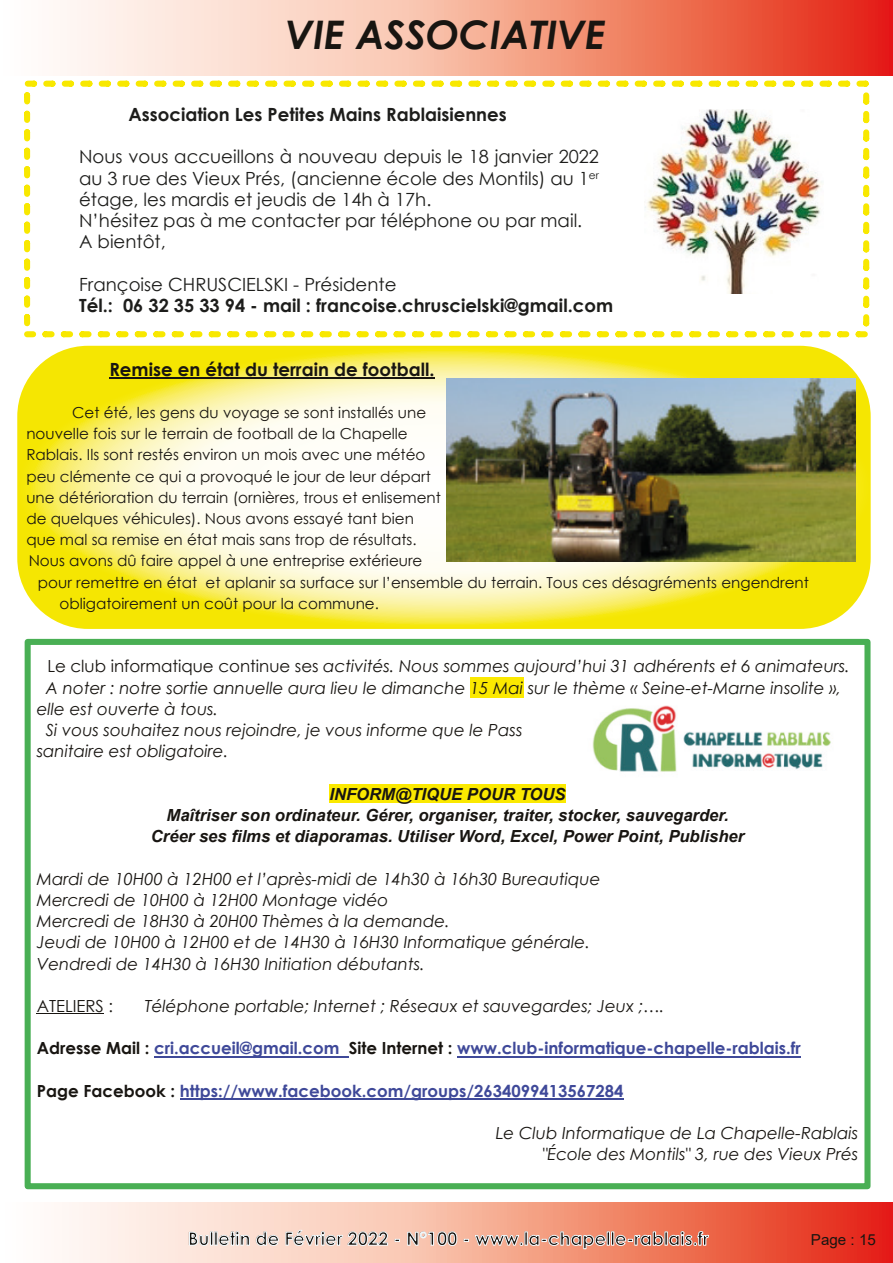
<style>
.page{position:relative;width:893px;height:1263px;background:#fff}
.page>*{position:absolute;margin:0;border:0;box-sizing:border-box;transform-origin:0 0}
.t1{font:italic 700 39.45px "Century Gothic";color:#181511}
.t2{font:18.15px/21.1px "Century Gothic";color:#1d1d1b}
.t3{font:700 18.15px/21.1px "Century Gothic";color:#1d1d1b}
.t4{font:700 18.15px "Century Gothic";color:#181511}
.t5{font:italic 16.65px/21.1px "Century Gothic";color:#181511}
.t6{font:italic 700 16.65px/21.1px "Arial";color:#181511;text-align:center}
.t7{font:700 16.65px "Century Gothic";color:#3f4999}
.t8{font:16.65px "Century Gothic";color:#181511}
.t9{font:15.15px "Century Gothic";color:#181511}
.t10{font:15.15px "Arial";color:#181511}
.s1{font-weight:400}
.s2{font-style:normal}
.s3{color:#181511}
</style>
<div class="page">
<svg style="left:62px;top:1202px;width:831px;height:61px;background:#f4a38f"></svg>
<svg style="left:60px;top:0;width:833px;height:75px;background:#f4a28e"></svg>
<div style="left:24px;top:81px;width:845px;height:256px;border:6px dashed #f8e800"></div>
<div style="left:25px;top:639px;width:845px;height:550px;border:6px solid #49af54"></div>
<div style="left:470px;top:677px;width:53px;height:20px;background:#fbe900"></div>
<div style="left:329px;top:785px;width:237px;height:18px;background:#fbe900"></div>
<hr style="left:37px;top:1013px;width:67px;height:1px;background:#181511">
<hr style="left:154px;top:1056px;width:195px;height:1px;background:#3f4999">
<hr style="left:457px;top:1056px;width:344px;height:1px;background:#3f4999">
<hr style="left:180px;top:1098px;width:443px;height:2px;background:#3f4999">
<img style="left:592px;top:705px;width:239px;height:67px">
<img style="left:645px;top:109px;width:177px;height:184px">
<svg style="left:17px;top:346px;width:854px;height:283px"></svg>
<hr style="left:109px;top:377px;width:325px;height:2px;background:#181511">
<img style="left:446px;top:378px;width:410px;height:184px">
<p class="t1" style="left:286px;top:5px;width:321px">VIE ASSOCIATIVE</p>
<p class="t3" style="left:128px;top:103px;width:380px">Association Les Petites Mains Rablaisiennes</p>
<p class="t2" style="left:79px;top:146px;width:521px">Nous vous accueillons à nouveau depuis le 18 janvier 2022 au 3 rue des Vieux Prés, (ancienne école des Montils) au 1<sup>er </sup>étage, les mardis et jeudis de 14h à 17h.<br>N’hésitez pas à me contacter par téléphone ou par mail.<br>A bientôt,</p>
<p class="t3" style="left:79px;top:273px;width:535px"><span class="s1">Françoise CHRUSCIELSKI - Présidente<br></span>Tél.: 06 32 35 33 94 - mail : francoise.chruscielski@gmail.com</p>
<p class="t4" style="left:109px;top:355px;width:327px">Remise en état du terrain de football.</p>
<p class="t9" style="left:72px;top:402px;width:356px">Cet été, les gens du voyage se sont installés une</p>
<p class="t9" style="left:26px;top:423px;width:383px">nouvelle fois sur le terrain de football de la Chapelle</p>
<p class="t9" style="left:26px;top:444px;width:401px">Rablais. Ils sont restés environ un mois avec une météo</p>
<p class="t9" style="left:26px;top:465px;width:406px">peu clémente ce qui a provoqué le jour de leur départ</p>
<p class="t9" style="left:26px;top:487px;width:416px">une détérioration du terrain (ornières, trous et enlisement</p>
<p class="t9" style="left:26px;top:508px;width:389px">de quelques véhicules). Nous avons essayé tant bien</p>
<p class="t9" style="left:26px;top:529px;width:392px">que mal sa remise en état mais sans trop de résultats.</p>
<p class="t9" style="left:29px;top:550px;width:395px">Nous avons dû faire appel à une entreprise extérieure</p>
<p class="t9" style="left:38px;top:572px;width:772px">pour remettre en état et aplanir sa surface sur l’ensemble du terrain. Tous ces désagréments engendrent</p>
<p class="t9" style="left:60px;top:593px;width:321px">obligatoirement un coût pour la commune.</p>
<p class="t5" style="left:47px;top:656px;width:804px"><span class="s2">Le club informatique continue ses</span> activités. Nous sommes aujourd’hui 31 adhérents et 6 animateurs.</p>
<p class="t5" style="left:46px;top:677px;width:796px">A noter : notre sortie annuelle aura lieu le dimanche 15 Mai sur le thème « Seine-et-Marne insolite »,</p>
<p class="t5" style="left:37px;top:698px;width:183px">elle est ouverte à tous.</p>
<p class="t5" style="left:46px;top:719px;width:478px">Si vous souhaitez nous rejoindre, je vous informe que le Pass</p>
<p class="t5" style="left:37px;top:740px;width:193px">sanitaire est obligatoire.</p>
<p class="t6" style="left:151px;top:784px;width:595px">INFORM@TIQUE POUR TOUS<br>Maîtriser son ordinateur. Gérer, organiser, traiter, stocker, sauvegarder.<br>Créer ses films et diaporamas. Utiliser Word, Excel, Power Point, Publisher</p>
<p class="t5" style="left:37px;top:868px;width:565px">Mardi de 10H00 à 12H00 et l’après-midi de 14h30 à 16h30 Bureautique Mercredi de 10H00 à 12H00 Montage vidéo<br>Mercredi de 18H30 à 20H00 Thèmes à la demande.<br>Jeudi de 10H00 à 12H00 et de 14H30 à 16H30 Informatique générale.<br>Vendredi de 14H30 à 16H30 Initiation débutants.</p>
<p class="t8" style="left:37px;top:994px;width:78px">ATELIERS :</p>
<p class="t5" style="left:145px;top:995px;width:521px">Téléphone portable; Internet ; Réseaux et sauvegardes; Jeux ;….</p>
<p class="t7" style="left:37px;top:1036px;width:765px"><span class="s3">Adresse Mail :</span> cri.accueil@gmail.com <span class="s3">Site Internet :</span> www.club-informatique-chapelle-rablais.fr</p>
<p class="t7" style="left:37px;top:1078px;width:588px"><span class="s3">Page Facebook :</span> https://www.facebook.com/groups/2634099413567284</p>
<p class="t5" style="left:496px;top:1122px;width:364px;text-align:right">Le Club Informatique de La Chapelle-Rablais "École des Montils" 3, rue des Vieux Prés</p>
<p class="t4" style="left:188px;top:1225px;width:522px">Bulletin de Février 2022 - N°100 - www.la-chapelle-rablais.fr</p>
<p class="t10" style="left:811px;top:1229px;width:66px">Page : 15</p>
</div>
